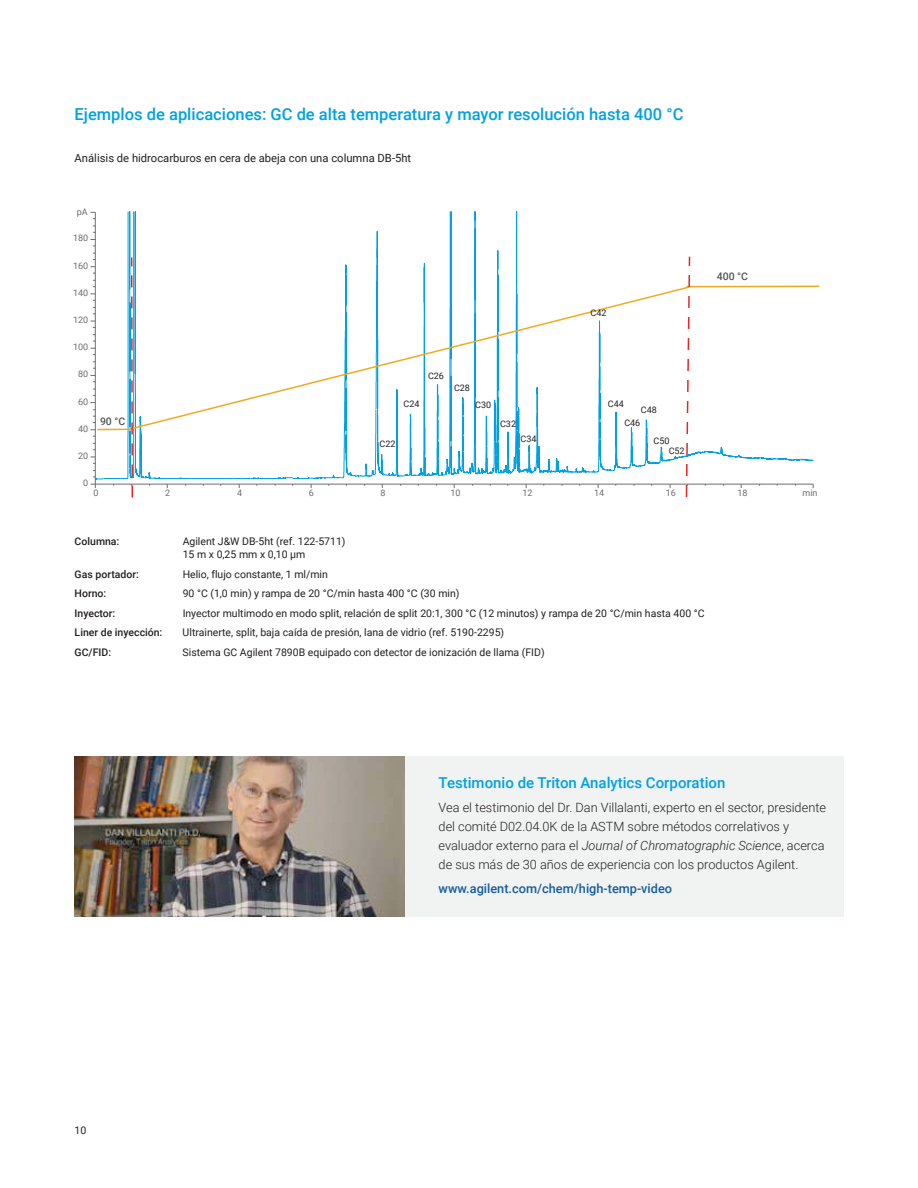
<style>
.page{position:relative;width:918px;height:1188px;background:#fff}
.page>*{position:absolute;margin:0;border:0;box-sizing:border-box;transform-origin:0 0}
.t1{font:500 16.5px "Roboto";color:#00a1e3}
.t2{font:500 15px "Roboto";color:#00a1e3}
.t3{font:300 12.75px/18.8px "Roboto";color:#231f20}
.t4{font:500 12.75px "Roboto";color:#175d9e}
.t5{font:11.25px "Roboto";color:#231f20}
.t6{font:10.5px/13.5px "Roboto";color:#231f20}
.t7{font:500 10.5px "Roboto";color:#231f20}
.t8{font:500 10.5px "Roboto";color:#53565a}
.t9{font:9px "Roboto";letter-spacing:-.005em;color:#6c6d70}
.t10{font:9px "Roboto";color:#231f20}
.s1{font-style:italic}
</style>
<div class="page">
<div style="left:74px;top:756px;width:770px;height:161px;background:#f1f2f2"></div>
<hr style="left:686px;top:286px;width:133px;height:1px;background:#f1aa1d">
<svg style="left:91px;top:211px;width:723px;height:287px"></svg>
<img style="left:75px;top:756px;width:329px;height:161px">
<h1 class="t1" style="left:75px;top:102px;width:610px">Ejemplos de aplicaciones: GC de alta temperatura y mayor resolución hasta 400 °C</h1>
<p class="t5" style="left:75px;top:150px;width:338px">Análisis de hidrocarburos en cera de abeja con una columna DB-5ht</p>
<p class="t9" style="left:77px;top:206px;width:12px">pA</p>
<p class="t9" style="left:73px;top:232px;width:17px">180</p>
<p class="t9" style="left:73px;top:259px;width:17px">160</p>
<p class="t9" style="left:73px;top:286px;width:17px">140</p>
<p class="t9" style="left:73px;top:314px;width:17px">120</p>
<p class="t9" style="left:73px;top:341px;width:17px">100</p>
<p class="t9" style="left:78px;top:368px;width:12px">80</p>
<p class="t9" style="left:78px;top:395px;width:12px">60</p>
<p class="t9" style="left:78px;top:422px;width:12px">40</p>
<p class="t9" style="left:78px;top:449px;width:12px">20</p>
<p class="t9" style="left:83px;top:477px;width:7px">0</p>
<p class="t8" style="left:100px;top:413px;width:27px">90 °C</p>
<p class="t10" style="left:591px;top:306px;width:18px">C42</p>
<p class="t10" style="left:404px;top:397px;width:18px">C24</p>
<p class="t10" style="left:428px;top:369px;width:18px">C26</p>
<p class="t10" style="left:380px;top:437px;width:18px">C22</p>
<p class="t10" style="left:454px;top:381px;width:18px">C28</p>
<p class="t10" style="left:475px;top:398px;width:18px">C30</p>
<p class="t10" style="left:500px;top:417px;width:18px">C32</p>
<p class="t10" style="left:608px;top:397px;width:18px">C44</p>
<p class="t10" style="left:641px;top:403px;width:18px">C48</p>
<p class="t10" style="left:624px;top:417px;width:18px">C46</p>
<p class="t10" style="left:521px;top:433px;width:18px">C34</p>
<p class="t10" style="left:654px;top:434px;width:18px">C50</p>
<p class="t10" style="left:669px;top:445px;width:18px">C52</p>
<p class="t8" style="left:717px;top:269px;width:33px">400 °C</p>
<p class="t9" style="left:94px;top:486px;width:7px">0</p>
<p class="t9" style="left:165px;top:486px;width:7px">2</p>
<p class="t9" style="left:237px;top:486px;width:7px">4</p>
<p class="t9" style="left:309px;top:486px;width:7px">6</p>
<p class="t9" style="left:381px;top:486px;width:7px">8</p>
<p class="t9" style="left:451px;top:486px;width:12px">10</p>
<p class="t9" style="left:522px;top:486px;width:12px">12</p>
<p class="t9" style="left:594px;top:486px;width:12px">14</p>
<p class="t9" style="left:666px;top:486px;width:12px">16</p>
<p class="t9" style="left:738px;top:486px;width:12px">18</p>
<p class="t7" style="left:75px;top:534px;width:46px">Columna:</p>
<p class="t6" style="left:183px;top:534px;width:164px">Agilent J&amp;W DB-5ht (ref. 122-5711)<br>15 m x 0,25 mm x 0,10 µm</p>
<p class="t7" style="left:75px;top:567px;width:66px">Gas portador:</p>
<p class="t6" style="left:183px;top:567px;width:147px">Helio, flujo constante, 1 ml/min</p>
<p class="t7" style="left:75px;top:586px;width:33px">Horno:</p>
<p class="t6" style="left:183px;top:586px;width:278px">90 °C (1,0 min) y rampa de 20 °C/min hasta 400 °C (30 min)</p>
<p class="t7" style="left:75px;top:606px;width:42px">Inyector:</p>
<p class="t6" style="left:183px;top:606px;width:523px">Inyector multimodo en modo split, relación de split 20:1, 300 °C (12 minutos) y rampa de 20 °C/min hasta 400 °C</p>
<p class="t7" style="left:75px;top:625px;width:89px">Liner de inyección:</p>
<p class="t6" style="left:183px;top:625px;width:323px">Ultrainerte, split, baja caída de presión, lana de vidrio (ref. 5190-2295)</p>
<p class="t7" style="left:75px;top:645px;width:38px">GC/FID:</p>
<p class="t6" style="left:183px;top:645px;width:364px">Sistema GC Agilent 7890B equipado con detector de ionización de llama (FID)</p>
<p class="t9" style="left:803px;top:486px;width:16px">min</p>
<p class="t6" style="left:75px;top:1123px;width:13px">10</p>
<h2 class="t2" style="left:439px;top:772px;width:288px">Testimonio de Triton Analytics Corporation</h2>
<p class="t3" style="left:439px;top:798px;width:389px">Vea el testimonio del Dr. Dan Villalanti, experto en el sector, presidente del comité D02.04.0K de la ASTM sobre métodos correlativos y evaluador externo para el <span class="s1">Journal of Chromatographic Science</span>, acerca de sus más de 30 años de experiencia con los productos Agilent.</p>
<p class="t4" style="left:439px;top:880px;width:235px">www.agilent.com/chem/high-temp-video</p>
</div>
